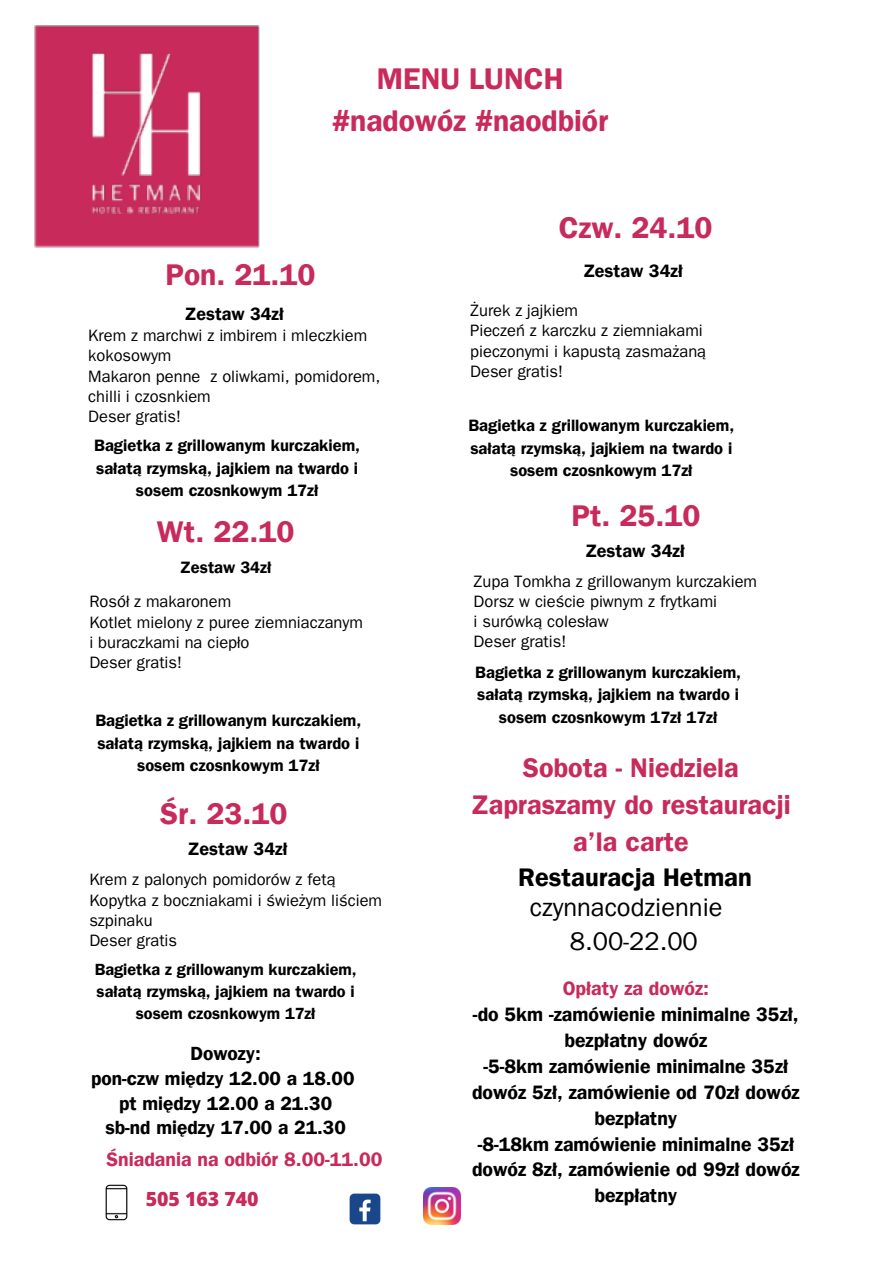
<style>
.page{position:relative;width:894px;height:1264px;background:#fff}
.page>*{position:absolute;margin:0;border:0;box-sizing:border-box;transform-origin:0 0}
.t1{font:30px/41.7px "Franklin Gothic LT Pro Dm";color:#c82b5b;text-align:center}
.t2{font:27px/37.2px "Franklin Gothic LT Pro Dm";color:#c82b5b;text-align:center}
.t3{font:25.5px "Franklin Gothic LT Pro";color:#000}
.t4{font:25.5px "Franklin Gothic LT Pro Dm";color:#000}
.t5{font:19.5px/25.8px "Franklin Gothic LT Pro Dm";color:#000;text-align:center}
.t6{font:19.5px "Franklin Gothic LT Pro Dm";color:#c82b5b}
.t7{font:800 19.5px "Open Sans";color:#c82b5b}
.t8{font:19.2px/24.6px "Franklin Gothic LT Pro Dm";color:#000;text-align:center}
.t9{font:18px "Franklin Gothic LT Pro Dm";color:#000}
.t10{font:17.85px "Franklin Gothic LT Pro Dm";color:#000}
.t11{font:16.5px/20.2px "Franklin Gothic LT Pro";color:#000}
.t12{font:16.5px/22.5px "Franklin Gothic LT Pro Dm";color:#000;text-align:center}
.t13{font:16.2px/22px "Franklin Gothic LT Pro Dm";color:#000;text-align:center}
.s1{color:#c82b5b}
</style>
<div class="page">
<img style="left:105px;top:1184px;width:23px;height:37px">
<img style="left:349px;top:1193px;width:32px;height:32px">
<img style="left:423px;top:1187px;width:37px;height:37px">
<div style="left:35px;top:26px;width:225px;height:221px;background:#c82b5b"></div>
<img style="left:91px;top:53px;width:81px;height:122px">
<img style="left:140px;top:90px;width:61px;height:86px">
<img style="left:91px;top:183px;width:14px;height:18px">
<img style="left:112px;top:183px;width:13px;height:18px">
<img style="left:129px;top:183px;width:12px;height:18px">
<img style="left:147px;top:183px;width:17px;height:18px">
<img style="left:168px;top:183px;width:15px;height:18px">
<img style="left:188px;top:183px;width:13px;height:18px">
<svg style="left:91px;top:206px;width:110px;height:9px"></svg>
<p class="t1" style="left:332px;top:63px;width:277px">MENU LUNCH #nadowóz #naodbiór</p>
<p class="t1" style="left:165px;top:259px;width:151px">Pon. 21.10</p>
<h5 class="t1" style="left:558px;top:211px;width:155px">Czw. 24.10</h5>
<h5 class="t9" style="left:583px;top:265px;width:101px">Zestaw 34zł</h5>
<p class="t10" style="left:184px;top:307px;width:101px">Zestaw 34zł</p>
<p class="t11" style="left:88px;top:328px;width:280px">Krem z marchwi z imbirem i mleczkiem kokosowym</p>
<h5 class="t11" style="left:88px;top:368px;width:293px">Makaron penne z oliwkami, pomidorem, chilli i czosnkiem</h5>
<h4 class="t11" style="left:88px;top:409px;width:94px">Deser gratis!</h4>
<p class="t12" style="left:94px;top:437px;width:267px">Bagietka z grillowanym kurczakiem, sałatą rzymską, jajkiem na twardo i sosem czosnkowym 17zł</p>
<h4 class="t1" style="left:157px;top:516px;width:139px">Wt. 22.10</h4>
<h4 class="t12" style="left:180px;top:558px;width:93px">Zestaw 34zł</h4>
<p class="t11" style="left:89px;top:594px;width:143px">Rosół z makaronem</p>
<p class="t11" style="left:89px;top:614px;width:275px">Kotlet mielony z puree ziemniaczanym i buraczkami na ciepło</p>
<p class="t11" style="left:89px;top:655px;width:94px">Deser gratis!</p>
<p class="t12" style="left:95px;top:712px;width:267px">Bagietka z grillowanym kurczakiem, sałatą rzymską, jajkiem na twardo i sosem czosnkowym 17zł</p>
<h4 class="t1" style="left:160px;top:797px;width:129px">Śr. 23.10</h4>
<h4 class="t9" style="left:187px;top:842px;width:101px">Zestaw 34zł</h4>
<h5 class="t11" style="left:89px;top:872px;width:248px">Krem z palonych pomidorów z fetą</h5>
<h1 class="t11" style="left:89px;top:892px;width:294px">Kopytka z boczniakami i świeżym liściem szpinaku</h1>
<h4 class="t11" style="left:89px;top:933px;width:89px">Deser gratis</h4>
<h5 class="t13" style="left:95px;top:961px;width:263px">Bagietka z grillowanym kurczakiem, sałatą rzymską, jajkiem na twardo i sosem czosnkowym 17zł</h5>
<h4 class="t8" style="left:91px;top:1044px;width:265px">Dowozy:<br>pon-czw między 12.00 a 18.00 pt między 12.00 a 21.30<br>sb-nd między 17.00 a 21.30</h4>
<h4 class="t6" style="left:107px;top:1152px;width:277px">Śniadania na odbiór 8.00-11.00</h4>
<p class="t7" style="left:146px;top:1185px;width:114px">505 163 740</p>
<p class="t11" style="left:470px;top:303px;width:109px">Żurek z jajkiem</p>
<p class="t11" style="left:470px;top:323px;width:237px">Pieczeń z karczku z ziemniakami pieczonymi i kapustą zasmażaną</p>
<p class="t11" style="left:470px;top:363px;width:94px">Deser gratis!</p>
<h4 class="t12" style="left:468px;top:417px;width:267px">Bagietka z grillowanym kurczakiem, sałatą rzymską, jajkiem na twardo i sosem czosnkowym 17zł</h4>
<p class="t1" style="left:571px;top:499px;width:130px">Pt. 25.10</p>
<p class="t9" style="left:585px;top:545px;width:101px">Zestaw 34zł</p>
<p class="t11" style="left:473px;top:573px;width:285px">Zupa Tomkha z grillowanym kurczakiem</p>
<h5 class="t11" style="left:473px;top:593px;width:245px">Dorsz w cieście piwnym z frytkami</h5>
<h1 class="t11" style="left:473px;top:614px;width:136px">i surówką colesław</h1>
<p class="t11" style="left:473px;top:634px;width:94px">Deser gratis!</p>
<p class="t12" style="left:475px;top:663px;width:267px">Bagietka z grillowanym kurczakiem, sałatą rzymską, jajkiem na twardo i sosem czosnkowym 17zł 17zł</p>
<h4 class="t2" style="left:471px;top:753px;width:321px">Sobota - Niedziela<br>Zapraszamy do restauracji a’la carte</h4>
<h2 class="t4" style="left:518px;top:868px;width:235px">Restauracja Hetman</h2>
<h3 class="t3" style="left:529px;top:898px;width:194px">czynnacodziennie</h3>
<h3 class="t3" style="left:569px;top:932px;width:129px">8.00-22.00</h3>
<p class="t5" style="left:472px;top:978px;width:329px"><span class="s1">Opłaty za dowóz:<br></span>-do 5km -zamówienie minimalne 35zł, bezpłatny dowóz<br>-5-8km zamówienie minimalne 35zł dowóz 5zł, zamówienie od 70zł dowóz bezpłatny<br>-8-18km zamówienie minimalne 35zł dowóz 8zł, zamówienie od 99zł dowóz bezpłatny</p>
</div>
